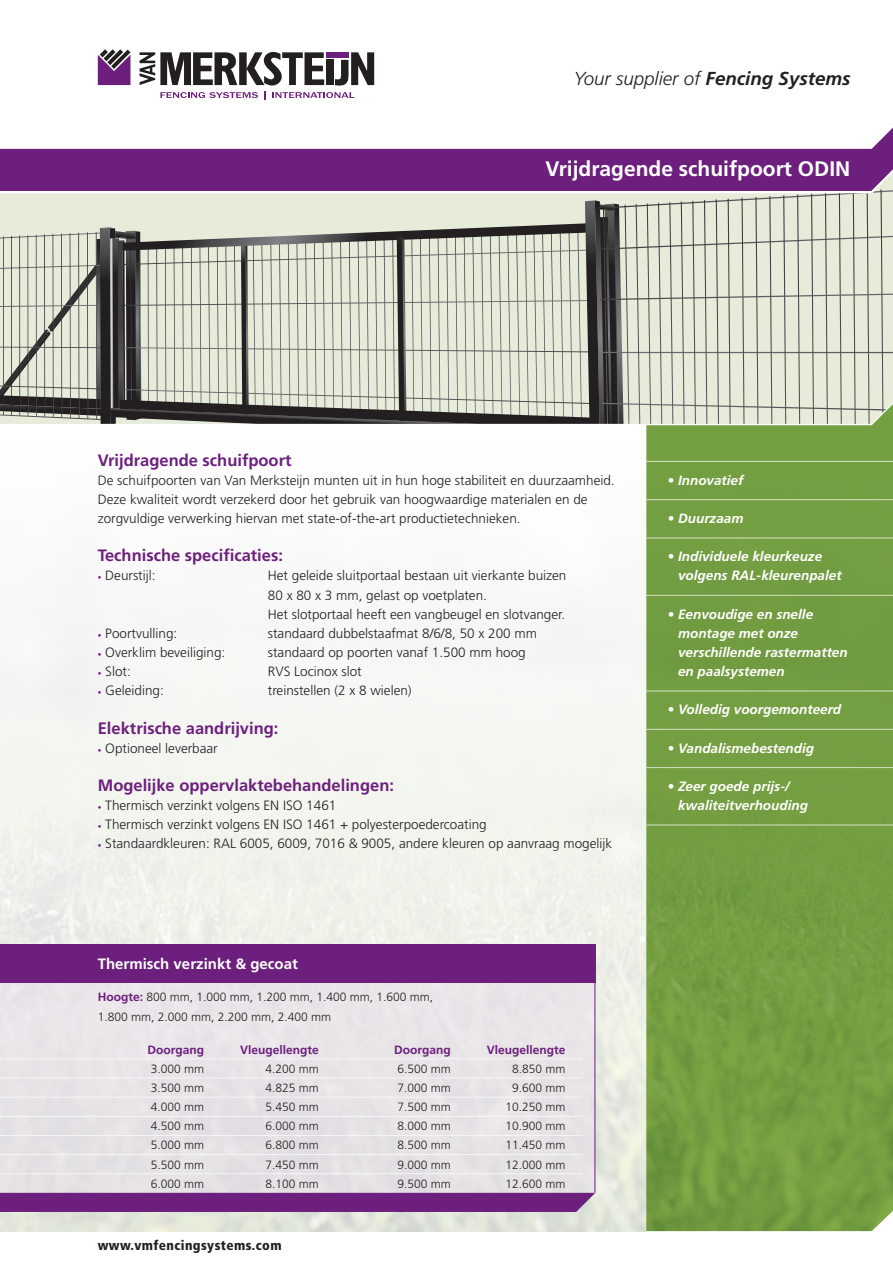
<style>
.page{position:relative;width:893px;height:1263px;background:#fff}
.page>*{position:absolute;margin:0;border:0;box-sizing:border-box;transform-origin:0 0}
._1__kop{font:700 21px "Frutiger LT Std";color:#fff}
.t1{font:italic 300 18.75px "Frutiger LT Std";color:#231f20}
._2__titel{font:700 16.5px "Frutiger LT Std";color:#6c1f7d}
._6__tabel_titel{font:700 15px "Frutiger LT Std";color:#fff}
._3__body{font:300 13.5px/19.2px "Frutiger LT Std";color:#231f20}
._5__inhoud{font:italic 700 13.5px/19.2px "Frutiger LT Std";color:#fff}
.t2{font:900 condensed 13.5px "Frutiger LT Std";letter-spacing:.03em;color:#231f20}
._8__tabel_body{font:300 12px/19.2px "Frutiger LT Std";color:#231f20}
._7__tabel_kop{font:700 12px "Frutiger LT Std";color:#6c1f7d}
.s1{font-weight:700}
.s2{font-size:7.5px;color:#6c1f7d}
.s3{font-weight:700;color:#6c1f7d}
</style>
<div class="page">
<svg style="left:160px;top:92px;width:98px;height:6px"></svg>
<svg style="left:264px;top:91px;width:2px;height:9px"></svg>
<svg style="left:272px;top:92px;width:82px;height:6px"></svg>
<div style="left:326px;top:52px;width:22px;height:6px;background:#6c1f7d"></div>
<div style="left:326px;top:60px;width:7px;height:25px;background:#231f20"></div>
<svg style="left:335px;top:52px;width:39px;height:34px"></svg>
<svg style="left:140px;top:52px;width:184px;height:33px"></svg>
<svg style="left:98px;top:49px;width:32px;height:36px"></svg>
<svg style="left:0;top:127px;width:893px;height:28px"></svg>
<svg style="left:0;top:155px;width:893px;height:269px;background:#b4acae"></svg>
<img style="left:646px;top:391px;width:247px;height:840px">
<hr style="left:646px;top:461px;width:247px;height:1px;background:#fff">
<hr style="left:646px;top:499px;width:247px;height:1px;background:#fff">
<hr style="left:646px;top:537px;width:247px;height:1px;background:#fff">
<div style="left:0;top:982px;width:595px;height:211px;background:#e7e4e7"></div>
<div style="left:0;top:944px;width:595px;height:38px;background:#6c1f7d"></div>
<hr style="left:595px;top:944px;width:1px;height:249px;background:#6c1f7d">
<div style="left:0;top:1193px;width:595px;height:19px;background:#6c1f7d"></div>
<hr style="left:646px;top:595px;width:247px;height:1px;background:#fff">
<hr style="left:0;top:1058px;width:583px;height:1px;background:#fff">
<hr style="left:0;top:1077px;width:583px;height:1px;background:#fff">
<hr style="left:0;top:1097px;width:583px;height:1px;background:#fff">
<hr style="left:0;top:1116px;width:583px;height:1px;background:#fff">
<hr style="left:0;top:1135px;width:583px;height:1px;background:#fff">
<hr style="left:0;top:1154px;width:583px;height:1px;background:#fff">
<hr style="left:0;top:1173px;width:583px;height:1px;background:#fff">
<hr style="left:646px;top:825px;width:247px;height:1px;background:#fff">
<hr style="left:646px;top:767px;width:247px;height:1px;background:#fff">
<hr style="left:646px;top:691px;width:247px;height:1px;background:#fff">
<hr style="left:646px;top:729px;width:247px;height:1px;background:#fff">
<h2 class="t1" style="left:574px;top:68px;width:278px">Your supplier of <span class="s1">Fencing Systems</span></h2>
<p class="_1__kop" style="left:545px;top:156px;width:306px">Vrijdragende schuifpoort ODIN</p>
<p class="_2__titel" style="left:98px;top:450px;width:195px">Vrijdragende schuifpoort</p>
<p class="_3__body" style="left:98px;top:471px;width:518px">De schuifpoorten van Van Merksteijn munten uit in hun hoge stabiliteit en duurzaamheid.<br>Deze kwaliteit wordt verzekerd door het gebruik van hoogwaardige materialen en de zorgvuldige verwerking hiervan met state-of-the-art productietechnieken.</p>
<p class="_2__titel" style="left:98px;top:546px;width:187px">Technische specificaties:</p>
<p class="_3__body" style="left:98px;top:566px;width:59px"><span class="s2">•</span> Deurstijl:</p>
<p class="_3__body" style="left:268px;top:566px;width:300px">Het geleide sluitportaal bestaan uit vierkante buizen<br>80 x 80 x 3 mm, gelast op voetplaten.<br>Het slotportaal heeft een vangbeugel en slotvanger.</p>
<p class="_3__body" style="left:98px;top:624px;width:81px"><span class="s2">•</span> Poortvulling:</p>
<p class="_3__body" style="left:268px;top:624px;width:271px">standaard dubbelstaafmat 8/6/8, 50 x 200 mm</p>
<p class="_3__body" style="left:98px;top:643px;width:129px"><span class="s2">•</span> Overklim beveiliging:</p>
<p class="_3__body" style="left:268px;top:643px;width:259px">standaard op poorten vanaf 1.500 mm hoog</p>
<p class="_3__body" style="left:98px;top:662px;width:35px"><span class="s2">•</span> Slot:</p>
<p class="_3__body" style="left:268px;top:662px;width:95px">RVS Locinox slot</p>
<p class="_3__body" style="left:98px;top:681px;width:68px"><span class="s2">•</span> Geleiding:</p>
<p class="_3__body" style="left:268px;top:681px;width:145px">treinstellen (2 x 8 wielen)</p>
<p class="_2__titel" style="left:98px;top:718px;width:182px">Elektrische aandrijving:</p>
<p class="_3__body" style="left:98px;top:739px;width:121px"><span class="s2">•</span> Optioneel leverbaar</p>
<p class="_2__titel" style="left:98px;top:775px;width:298px">Mogelijke oppervlaktebehandelingen:</p>
<p class="_3__body" style="left:98px;top:796px;width:240px"><span class="s2">•</span> Thermisch verzinkt volgens EN ISO 1461</p>
<p class="_3__body" style="left:98px;top:815px;width:390px"><span class="s2">•</span> Thermisch verzinkt volgens EN ISO 1461 + polyesterpoedercoating</p>
<p class="_3__body" style="left:98px;top:834px;width:516px"><span class="s2">•</span> Standaardkleuren: RAL 6005, 6009, 7016 &amp; 9005, andere kleuren op aanvraag mogelijk</p>
<p class="_6__tabel_titel" style="left:98px;top:955px;width:202px">Thermisch verzinkt &amp; gecoat</p>
<p class="_8__tabel_body" style="left:98px;top:988px;width:337px"><span class="s3">Hoogte:</span> 800 mm, 1.000 mm, 1.200 mm, 1.400 mm, 1.600 mm,<br>1.800 mm, 2.000 mm, 2.200 mm, 2.400 mm</p>
<p class="_7__tabel_kop" style="left:147px;top:1042px;width:58px">Doorgang</p>
<p class="_7__tabel_kop" style="left:240px;top:1042px;width:80px">Vleugellengte</p>
<p class="_7__tabel_kop" style="left:394px;top:1042px;width:58px">Doorgang</p>
<p class="_7__tabel_kop" style="left:487px;top:1042px;width:80px">Vleugellengte</p>
<p class="_8__tabel_body" style="left:151px;top:1059px;width:55px">3.000 mm</p>
<p class="_8__tabel_body" style="left:266px;top:1059px;width:55px">4.200 mm</p>
<p class="_8__tabel_body" style="left:397px;top:1059px;width:55px">6.500 mm</p>
<p class="_8__tabel_body" style="left:512px;top:1059px;width:55px">8.850 mm</p>
<p class="_8__tabel_body" style="left:151px;top:1078px;width:55px">3.500 mm</p>
<p class="_8__tabel_body" style="left:266px;top:1078px;width:55px">4.825 mm</p>
<p class="_8__tabel_body" style="left:397px;top:1078px;width:55px">7.000 mm</p>
<p class="_8__tabel_body" style="left:512px;top:1078px;width:55px">9.600 mm</p>
<p class="_8__tabel_body" style="left:151px;top:1098px;width:55px">4.000 mm</p>
<p class="_8__tabel_body" style="left:266px;top:1098px;width:55px">5.450 mm</p>
<p class="_8__tabel_body" style="left:397px;top:1098px;width:55px">7.500 mm</p>
<p class="_8__tabel_body" style="left:505px;top:1098px;width:62px">10.250 mm</p>
<p class="_8__tabel_body" style="left:151px;top:1117px;width:55px">4.500 mm</p>
<p class="_8__tabel_body" style="left:266px;top:1117px;width:55px">6.000 mm</p>
<p class="_8__tabel_body" style="left:397px;top:1117px;width:55px">8.000 mm</p>
<p class="_8__tabel_body" style="left:505px;top:1117px;width:62px">10.900 mm</p>
<p class="_8__tabel_body" style="left:151px;top:1136px;width:55px">5.000 mm</p>
<p class="_8__tabel_body" style="left:266px;top:1136px;width:55px">6.800 mm</p>
<p class="_8__tabel_body" style="left:397px;top:1136px;width:55px">8.500 mm</p>
<p class="_8__tabel_body" style="left:505px;top:1136px;width:62px">11.450 mm</p>
<p class="_8__tabel_body" style="left:151px;top:1155px;width:55px">5.500 mm</p>
<p class="_8__tabel_body" style="left:266px;top:1155px;width:55px">7.450 mm</p>
<p class="_8__tabel_body" style="left:397px;top:1155px;width:55px">9.000 mm</p>
<p class="_8__tabel_body" style="left:505px;top:1155px;width:62px">12.000 mm</p>
<p class="_8__tabel_body" style="left:151px;top:1174px;width:55px">6.000 mm</p>
<p class="_8__tabel_body" style="left:266px;top:1174px;width:55px">8.100 mm</p>
<p class="_8__tabel_body" style="left:397px;top:1174px;width:55px">9.500 mm</p>
<p class="_8__tabel_body" style="left:505px;top:1174px;width:62px">12.600 mm</p>
<p class="t2" style="left:98px;top:1237px;width:185px">www.vmfencingsystems.com</p>
<p class="_5__inhoud" style="left:668px;top:471px;width:77px">• Innovatief</p>
<p class="_5__inhoud" style="left:668px;top:509px;width:77px">• Duurzaam</p>
<p class="_5__inhoud" style="left:678px;top:547px;width:165px;text-indent:-11px">• Individuele kleurkeuze volgens RAL-kleurenpalet</p>
<p class="_5__inhoud" style="left:678px;top:604px;width:171px;text-indent:-11px">• Eenvoudige en snelle montage met onze verschillende rastermatten en paalsystemen</p>
<p class="_5__inhoud" style="left:668px;top:700px;width:175px">• Volledig voorgemonteerd</p>
<p class="_5__inhoud" style="left:668px;top:738px;width:148px">• Vandalismebestendig</p>
<p class="_5__inhoud" style="left:678px;top:777px;width:131px;text-indent:-11px">• Zeer goede prijs-/ kwaliteitverhouding</p>
</div>
